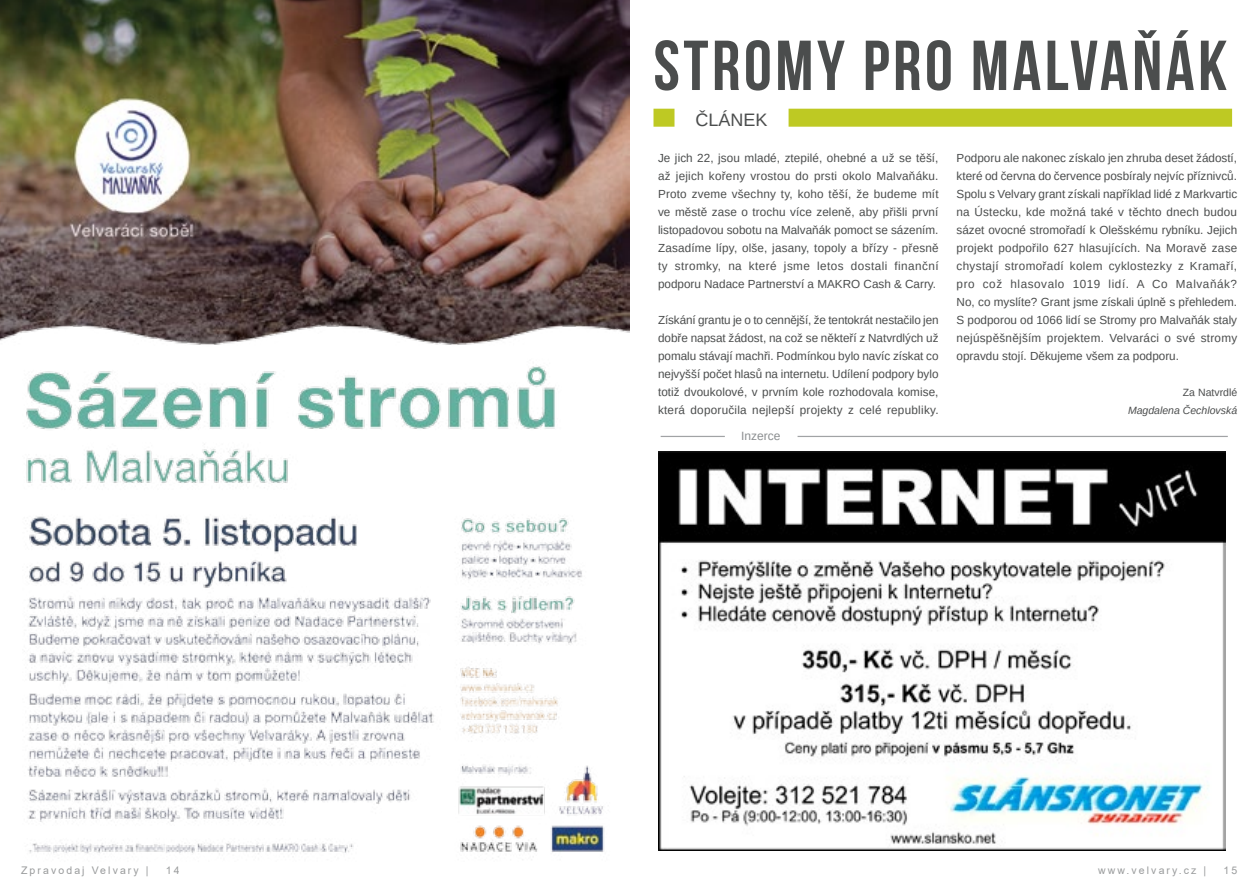
<style>
.page{position:relative;width:1259px;height:893px;background:#fff}
.page>*{position:absolute;margin:0;border:0;box-sizing:border-box;transform-origin:0 0}
.t1{font:70.5px "Bebas Neue";letter-spacing:.05em;color:#4b4d4d}
.t2{font:18px "Arimo";color:#4b4d4d}
.t3{font:12px "Arimo";color:#8b8e90}
.t4{font:11.7px/18px "Arimo";letter-spacing:.005em;color:#4b4d4d;text-align:justify}
.t5{font:10.5px "Arial";letter-spacing:.2em;color:#999b9c}
.t6{font:italic 10.5px "Arimo";color:#4b4d4d}
.t7{font:10.5px "Arimo";color:#4b4d4d}
</style>
<div class="page">
<img style="left:0;top:0;width:629px;height:854px">
<div style="left:653px;top:109px;width:21px;height:18px;background:#bec923"></div>
<div style="left:788px;top:109px;width:444px;height:18px;background:#bec923"></div>
<hr style="left:797px;top:436px;width:430px;height:1px;background:#8b8e90">
<hr style="left:660px;top:436px;width:65px;height:1px;background:#8b8e90">
<img style="left:658px;top:452px;width:567px;height:398px">
<h1 class="t1" style="left:653px;top:27px;width:575px">STROMY PRO MALVAŇÁK</h1>
<h2 class="t2" style="left:695px;top:108px;width:74px">ČLÁNEK</h2>
<p class="t4" style="left:658px;top:149px;width:282px">Je jich 22, jsou mladé, ztepilé, ohebné a už se těší, až jejich kořeny vrostou do prsti okolo Malvaňáku.<br>Proto zveme všechny ty, koho těší, že budeme mít ve městě zase o trochu více zeleně, aby přišli první listopadovou sobotu na Malvaňák pomoct se sázením.<br>Zasadíme lípy, olše, jasany, topoly a břízy - přesně ty stromky, na které jsme letos dostali finanční podporu Nadace Partnerství a MAKRO Cash &amp; Carry.</p>
<p class="t4" style="left:658px;top:311px;width:282px">Získání grantu je o to cennější, že tentokrát nestačilo jen dobře napsat žádost, na což se někteří z Natvrdlých už pomalu stávají machři. Podmínkou bylo navíc získat co nejvyšší počet hlasů na internetu. Udílení podpory bylo totiž dvoukolové, v prvním kole rozhodovala komise, která doporučila nejlepší projekty z celé republiky.</p>
<p class="t4" style="left:956px;top:149px;width:282px">Podporu ale nakonec získalo jen zhruba deset žádostí, které od června do července posbíraly nejvíc příznivců.<br>Spolu s Velvary grant získali například lidé z Markvartic na Ústecku, kde možná také v těchto dnech budou sázet ovocné stromořadí k Olešskému rybníku. Jejich projekt podpořilo 627 hlasujících. Na Moravě zase chystají stromořadí kolem cyklostezky z Kramaří, pro což hlasovalo 1019 lidí. A Co Malvaňák?<br>No, co myslíte? Grant jsme získali úplně s přehledem.<br>S podporou od 1066 lidí se Stromy pro Malvaňák staly nejúspěšnějším projektem. Velvaráci o své stromy opravdu stojí. Děkujeme všem za podporu.</p>
<p class="t7" style="left:1183px;top:386px;width:56px">Za Natvrdlé</p>
<p class="t6" style="left:1128px;top:403px;width:111px">Magdalena Čechlovská</p>
<p class="t3" style="left:741px;top:428px;width:41px">Inzerce</p>
<p class="t5" style="left:21px;top:863px;width:129px">Zpravodaj Velvary |</p>
<p class="t5" style="left:166px;top:863px;width:15px">14</p>
<p class="t5" style="left:1098px;top:863px;width:110px">www.velvary.cz |</p>
<p class="t5" style="left:1223px;top:863px;width:15px">15</p>
</div>
